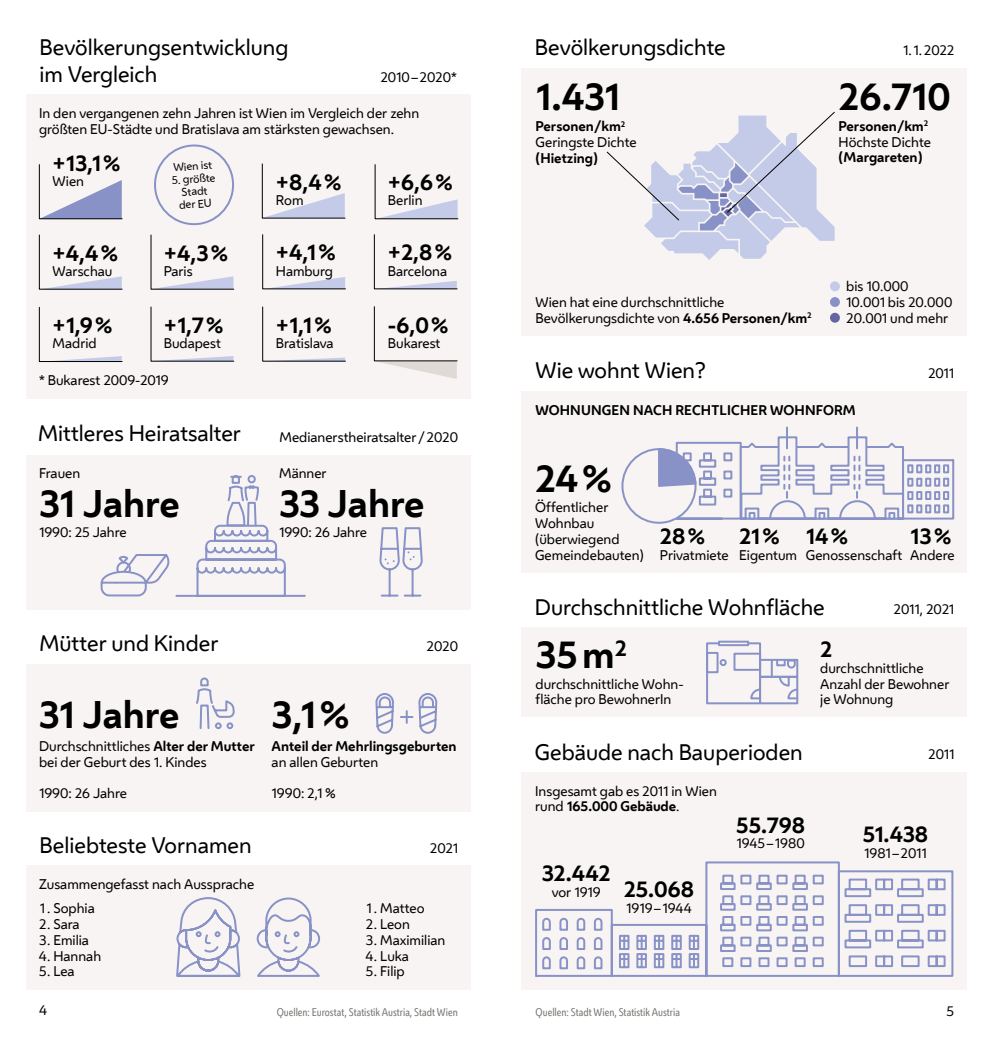
<style>
.page{position:relative;width:993px;height:1042px;background:#fff}
.page>*{position:absolute;margin:0;border:0;box-sizing:border-box;transform-origin:0 0}
.t1{font:700 35.88px "Wiener Melange";color:#000}
.t2{font:21px/26.2px "Wiener Melange";color:#000}
.t3{font:700 21px "Wiener Melange";color:#000}
.t4{font:13.12px/15.8px "Wiener Melange";color:#000}
.t5{font:700 13.12px "Wiener Melange";color:#000}
.t6{font:10.5px "Wiener Melange Cd";color:#7a7975}
.t7{font:10.5px/12.6px "Wiener Melange";color:#000;text-align:center}
.s1{font-weight:700}
</style>
<div class="page">
<div style="left:521px;top:772px;width:445px;height:218px;background:#f7f4f3"></div>
<div style="left:26px;top:95px;width:444px;height:304px;background:#f7f4f3"></div>
<div style="left:521px;top:68px;width:445px;height:268px;background:#f7f4f3"></div>
<div style="left:26px;top:455px;width:444px;height:154px;background:#f7f4f3"></div>
<div style="left:26px;top:664px;width:444px;height:147px;background:#f7f4f3"></div>
<div style="left:26px;top:865px;width:444px;height:125px;background:#f7f4f3"></div>
<div style="left:521px;top:391px;width:445px;height:181px;background:#f7f4f3"></div>
<div style="left:521px;top:627px;width:445px;height:90px;background:#f7f4f3"></div>
<svg style="left:196px;top:677px;width:39px;height:53px"></svg>
<div style="left:154px;top:144px;width:80px;height:81px;border:2px solid #8892c6;border-radius:50%"></div>
<svg style="left:39px;top:164px;width:84px;height:55px"></svg>
<svg style="left:374px;top:164px;width:84px;height:55px"></svg>
<svg style="left:262px;top:163px;width:83px;height:56px"></svg>
<svg style="left:39px;top:307px;width:84px;height:55px"></svg>
<svg style="left:150px;top:306px;width:84px;height:56px"></svg>
<svg style="left:262px;top:306px;width:84px;height:56px"></svg>
<svg style="left:374px;top:306px;width:83px;height:73px"></svg>
<svg style="left:150px;top:234px;width:84px;height:56px"></svg>
<svg style="left:39px;top:234px;width:84px;height:56px"></svg>
<svg style="left:374px;top:234px;width:83px;height:55px"></svg>
<svg style="left:262px;top:234px;width:84px;height:55px"></svg>
<svg style="left:374px;top:693px;width:64px;height:119px"></svg>
<svg style="left:379px;top:527px;width:44px;height:70px"></svg>
<svg style="left:100px;top:475px;width:206px;height:122px"></svg>
<div style="left:829px;top:281px;width:10px;height:10px;background:#c3cbe9;border-radius:50%"></div>
<div style="left:829px;top:297px;width:10px;height:10px;background:#8892c6;border-radius:50%"></div>
<div style="left:829px;top:313px;width:10px;height:10px;background:#6466a3;border-radius:50%"></div>
<svg style="left:256px;top:897px;width:65px;height:80px"></svg>
<svg style="left:176px;top:897px;width:65px;height:80px"></svg>
<hr style="left:785px;top:427px;width:2px;height:21px;background:#8892c6">
<hr style="left:855px;top:427px;width:2px;height:21px;background:#8892c6">
<div style="left:705px;top:642px;width:55px;height:62px;border:2px solid #8892c6"></div>
<div style="left:758px;top:676px;width:40px;height:28px;border:2px solid #8892c6"></div>
<div style="left:758px;top:659px;width:40px;height:19px;border:2px solid #8892c6"></div>
<svg style="left:750px;top:687px;width:11px;height:13px"></svg>
<div style="left:717px;top:641px;width:32px;height:5px;border:2px solid #8892c6"></div>
<svg style="left:770px;top:658px;width:29px;height:42px"></svg>
<div style="left:775px;top:659px;width:10px;height:7px;border:2px solid #8892c6"></div>
<div style="left:733px;top:653px;width:27px;height:18px;border:2px solid #8892c6"></div>
<div style="left:705px;top:652px;width:13px;height:21px;border:2px solid #8892c6"></div>
<div style="left:719px;top:659px;width:7px;height:7px;border:2px solid #8892c6;border-radius:50%"></div>
<div style="left:621px;top:448px;width:75px;height:76px;border:2px solid #8892c6;border-radius:50%"></div>
<svg style="left:656px;top:435px;width:298px;height:85px"></svg>
<svg style="left:535px;top:861px;width:419px;height:116px"></svg>
<svg style="left:606px;top:112px;width:228px;height:148px"></svg>
<h2 class="t2" style="left:40px;top:34px;width:250px">Bevölkerungsentwicklung im Vergleich</h2>
<p class="t4" style="left:380px;top:68px;width:78px">2010–2020*</p>
<p class="t4" style="left:39px;top:105px;width:381px">In den vergangenen zehn Jahren ist Wien im Vergleich der zehn größten EU-Städte und Bratislava am stärksten gewachsen.</p>
<h2 class="t3" style="left:53px;top:145px;width:69px">+13,1%</h2>
<p class="t4" style="left:53px;top:173px;width:33px">Wien</p>
<h2 class="t3" style="left:53px;top:235px;width:67px">+4,4%</h2>
<p class="t4" style="left:53px;top:263px;width:61px">Warschau</p>
<h2 class="t3" style="left:52px;top:307px;width:61px">+1,9%</h2>
<p class="t4" style="left:52px;top:335px;width:46px">Madrid</p>
<p class="t7" style="left:173px;top:161px;width:40px;rotate:-4deg">Wien ist</p>
<p class="t7" style="left:171px;top:173px;width:45px;rotate:-4deg">5. größte<br>Stadt der EU</p>
<h2 class="t3" style="left:164px;top:235px;width:65px">+4,3%</h2>
<p class="t4" style="left:164px;top:263px;width:30px">Paris</p>
<h2 class="t3" style="left:164px;top:307px;width:61px">+1,7%</h2>
<p class="t4" style="left:164px;top:335px;width:59px">Budapest</p>
<p class="t4" style="left:39px;top:372px;width:131px">* Bukarest 2009-2019</p>
<h2 class="t2" style="left:38px;top:419px;width:204px">Mittleres Heiratsalter</h2>
<p class="t4" style="left:39px;top:465px;width:43px">Frauen</p>
<h1 class="t1" style="left:39px;top:474px;width:142px">31 Jahre</h1>
<h2 class="t3" style="left:276px;top:164px;width:67px">+8,4%</h2>
<p class="t4" style="left:276px;top:192px;width:29px">Rom</p>
<h2 class="t3" style="left:388px;top:164px;width:66px">+6,6%</h2>
<p class="t4" style="left:388px;top:192px;width:36px">Berlin</p>
<h2 class="t3" style="left:276px;top:234px;width:61px">+4,1%</h2>
<p class="t4" style="left:276px;top:262px;width:59px">Hamburg</p>
<h2 class="t3" style="left:388px;top:235px;width:65px">+2,8%</h2>
<p class="t4" style="left:388px;top:263px;width:61px">Barcelona</p>
<h2 class="t3" style="left:276px;top:307px;width:57px">+1,1%</h2>
<p class="t4" style="left:276px;top:335px;width:59px">Bratislava</p>
<h2 class="t3" style="left:388px;top:307px;width:62px">-6,0%</h2>
<p class="t4" style="left:388px;top:335px;width:54px">Bukarest</p>
<p class="t4" style="left:279px;top:428px;width:180px">Medianerstheiratsalter/2020</p>
<p class="t4" style="left:279px;top:465px;width:49px">Männer</p>
<h1 class="t1" style="left:279px;top:474px;width:147px">33 Jahre</h1>
<p class="t4" style="left:39px;top:524px;width:89px">1990: 25 Jahre</p>
<p class="t4" style="left:279px;top:524px;width:89px">1990: 26 Jahre</p>
<h2 class="t2" style="left:40px;top:629px;width:180px">Mütter und Kinder</h2>
<h1 class="t1" style="left:39px;top:684px;width:142px">31 Jahre</h1>
<h1 class="t1" style="left:271px;top:684px;width:79px">3,1%</h1>
<p class="t4" style="left:426px;top:638px;width:33px">2020</p>
<p class="t4" style="left:39px;top:738px;width:217px">Durchschnittliches <span class="s1">Alter der Mutter </span>bei der Geburt des 1. Kindes</p>
<p class="t4" style="left:39px;top:785px;width:89px">1990: 26 Jahre</p>
<h2 class="t2" style="left:40px;top:831px;width:213px">Beliebteste Vornamen</h2>
<p class="t4" style="left:39px;top:875px;width:217px">Zusammengefasst nach Aussprache</p>
<p class="t4" style="left:39px;top:900px;width:57px">1. Sophia</p>
<p class="t4" style="left:39px;top:915px;width:42px">2. Sara</p>
<p class="t4" style="left:39px;top:931px;width:52px">3. Emilia</p>
<p class="t4" style="left:39px;top:947px;width:64px">4. Hannah</p>
<p class="t4" style="left:39px;top:963px;width:37px">5. Lea</p>
<p class="t5" style="left:271px;top:735px;width:186px">Anteil der Mehrlingsgeburten</p>
<p class="t4" style="left:271px;top:753px;width:108px">an allen Geburten</p>
<p class="t4" style="left:271px;top:785px;width:65px">1990: 2,1 %</p>
<p class="t4" style="left:430px;top:839px;width:30px">2021</p>
<p class="t4" style="left:365px;top:900px;width:60px">1. Matteo</p>
<p class="t4" style="left:365px;top:915px;width:46px">2. Leon</p>
<p class="t4" style="left:365px;top:931px;width:81px">3. Maximilian</p>
<p class="t4" style="left:365px;top:947px;width:45px">4. Luka</p>
<p class="t4" style="left:365px;top:963px;width:41px">5. Filip</p>
<h2 class="t2" style="left:535px;top:34px;width:192px">Bevölkerungsdichte</h2>
<h1 class="t1" style="left:535px;top:67px;width:86px">1.431</h1>
<p class="t4" style="left:535px;top:118px;width:102px"><span class="s1">Personen/km</span><sup>2<br></sup>Geringste Dichte</p>
<p class="t5" style="left:535px;top:147px;width:64px">(Hietzing)</p>
<p class="t4" style="left:902px;top:42px;width:53px">1. 1.2022</p>
<h1 class="t1" style="left:838px;top:67px;width:113px">26.710</h1>
<p class="t4" style="left:838px;top:118px;width:94px"><span class="s1">Personen/km</span><sup>2<br></sup>Höchste Dichte</p>
<p class="t5" style="left:838px;top:146px;width:85px">(Margareten)</p>
<p class="t4" style="left:535px;top:294px;width:278px">Wien hat eine durchschnittliche<br>Bevölkerungsdichte von <span class="s1">4.656 Personen/km</span><sup>2</sup></p>
<h2 class="t2" style="left:535px;top:356px;width:172px">Wie wohnt Wien?</h2>
<p class="t4" style="left:845px;top:278px;width:108px">bis 10.000<br>10.001 bis 20.000<br>20.001 und mehr</p>
<p class="t4" style="left:927px;top:365px;width:28px">2011</p>
<p class="t5" style="left:535px;top:399px;width:322px">WOHNUNGEN NACH RECHTLICHER WOHNFORM</p>
<h1 class="t1" style="left:535px;top:448px;width:78px">24%</h1>
<p class="t4" style="left:535px;top:499px;width:110px">Öffentlicher<br>Wohnbau (überwiegend<br>Gemeindebauten)</p>
<h2 class="t3" style="left:659px;top:518px;width:46px">28%</h2>
<p class="t4" style="left:659px;top:546px;width:70px">Privatmiete</p>
<h2 class="t3" style="left:739px;top:518px;width:42px">21%</h2>
<p class="t4" style="left:739px;top:546px;width:59px">Eigentum</p>
<h2 class="t3" style="left:805px;top:518px;width:43px">14%</h2>
<p class="t4" style="left:805px;top:546px;width:98px">Genossenschaft</p>
<h2 class="t3" style="left:909px;top:518px;width:42px">13%</h2>
<p class="t4" style="left:909px;top:546px;width:46px">Andere</p>
<h2 class="t2" style="left:535px;top:593px;width:291px">Durchschnittliche Wohnfläche</h2>
<p class="t4" style="left:893px;top:601px;width:62px">2011, 2021</p>
<h1 class="t1" style="left:535px;top:624px;width:93px">35m<sup>2</sup></h1>
<p class="t4" style="left:535px;top:675px;width:149px">durchschnittliche Wohn&shy;fläche pro BewohnerIn</p>
<h2 class="t2" style="left:535px;top:738px;width:269px">Gebäude nach Bauperioden</h2>
<p class="t4" style="left:535px;top:782px;width:183px">Insgesamt gab es 2011 in Wien rund <span class="s1">165.000 Gebäude</span>.</p>
<h2 class="t3" style="left:541px;top:856px;width:70px">32.442</h2>
<p class="t4" style="left:551px;top:884px;width:50px">vor 1919</p>
<h2 class="t3" style="left:623px;top:872px;width:72px">25.068</h2>
<p class="t4" style="left:626px;top:899px;width:67px">1919– 1944</p>
<h2 class="t3" style="left:736px;top:807px;width:70px">55.798</h2>
<p class="t4" style="left:736px;top:835px;width:70px">1945–1980</p>
<h2 class="t3" style="left:819px;top:631px;width:14px">2</h2>
<p class="t4" style="left:819px;top:659px;width:131px">durchschnittliche<br>Anzahl der Bewohner je Wohnung</p>
<p class="t4" style="left:927px;top:746px;width:28px">2011</p>
<h2 class="t3" style="left:862px;top:817px;width:67px">51.438</h2>
<p class="t4" style="left:864px;top:844px;width:64px">1981 –2011</p>
<p class="t4" style="left:39px;top:1001px;width:9px">4</p>
<p class="t6" style="left:276px;top:1005px;width:183px">Quellen: Eurostat, Statistik Austria, Stadt Wien</p>
<p class="t6" style="left:535px;top:1005px;width:146px">Quellen: Stadt Wien, Statistik Austria</p>
<p class="t4" style="left:946px;top:1002px;width:9px">5</p>
</div>
